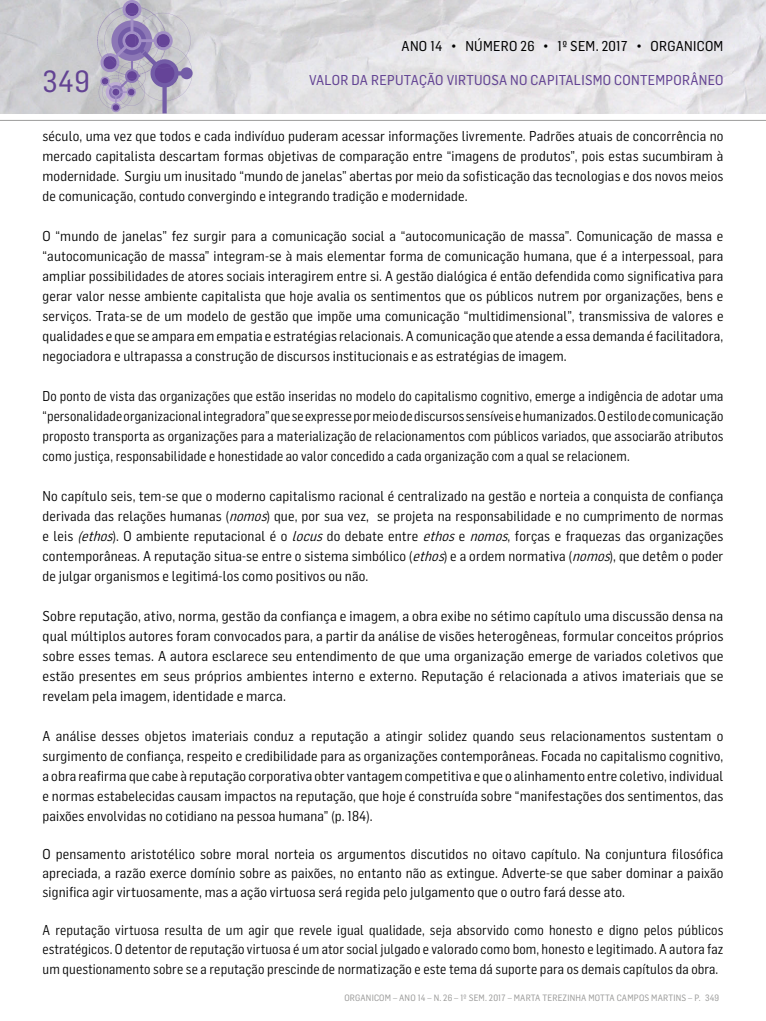
<style>
.page{position:relative;width:766px;height:1021px;background:#fff}
.page>*{position:absolute;margin:0;border:0;box-sizing:border-box;transform-origin:0 0}
.t1{font:30px "Flama Semicondensed Basic";color:#634393}
.t2{font:14px/20px "Flama Semicondensed";letter-spacing:.01em;color:#000;text-align:justify}
.t3{font:14px/20px "Flama Semicondensed";letter-spacing:.01em;color:#000;text-align:justify;scale:.95 1}
.t4{font:14px/19.5px "Flama Semicondensed";letter-spacing:.01em;color:#000;text-align:justify;scale:.96 1}
.t5{font:14px "Flama Semicondensed Basic";letter-spacing:.02em;color:#634393}
.t6{font:14px "Flama Semicondensed Basic";letter-spacing:.02em;color:#000}
.t7{font:9px "Flama Semicondensed Basic";letter-spacing:.02em;color:#9d9d9c}
.s1{font-style:italic}
</style>
<div class="page">
<img style="left:0;top:0;width:765px;height:113px">
<hr style="left:0;top:120px;width:765px;height:1px;background:#9d9d9c">
<svg style="left:97px;top:0;width:95px;height:113px;background:#afa6c1"></svg>
<p class="t6" style="left:401px;top:37px;width:323px">ANO 14 • NÚMERO 26 • 1º SEM. 2017 • ORGANICOM</p>
<p class="t5" style="left:309px;top:71px;width:415px">VALOR DA REPUTAÇÃO VIRTUOSA NO CAPITALISMO CONTEMPORÂNEO</p>
<h1 class="t1" style="left:43px;top:62px;width:49px">349</h1>
<p class="t2" style="left:43px;top:125px;width:682px">século, uma vez que todos e cada indivíduo puderam acessar informações livremente. Padrões atuais de concorrência no mercado capitalista descartam formas objetivas de comparação entre “imagens de produtos”, pois estas sucumbiram à modernidade. Surgiu um inusitado “mundo de janelas” abertas por meio da sofisticação das tecnologias e dos novos meios de comunicação, contudo convergindo e integrando tradição e modernidade.</p>
<p class="t2" style="left:43px;top:225px;width:682px">O “mundo de janelas” fez surgir para a comunicação social a “autocomunicação de massa”. Comunicação de massa e “autocomunicação de massa” integram-se à mais elementar forma de comunicação humana, que é a interpessoal, para ampliar possibilidades de atores sociais interagirem entre si. A gestão dialógica é então defendida como significativa para gerar valor nesse ambiente capitalista que hoje avalia os sentimentos que os públicos nutrem por organizações, bens e serviços. Trata-se de um modelo de gestão que impõe uma comunicação “multidimensional”, transmissiva de valores e qualidades e que se ampara em empatia e estratégias relacionais. A comunicação que atende a essa demanda é facilitadora, negociadora e ultrapassa a construção de discursos institucionais e as estratégias de imagem.</p>
<p class="t3" style="left:43px;top:385px;width:718px">Do ponto de vista das organizações que estão inseridas no modelo do capitalismo cognitivo, emerge a indigência de adotar uma “personalidade organizacional integradora” que se expresse por meio de discursos sensíveis e humanizados. O estilo de comunicação proposto transporta as organizações para a materialização de relacionamentos com públicos variados, que associarão atributos como justiça, responsabilidade e honestidade ao valor concedido a cada organização com a qual se relacionem.</p>
<p class="t2" style="left:43px;top:485px;width:682px">No capítulo seis, tem-se que o moderno capitalismo racional é centralizado na gestão e norteia a conquista de confiança derivada das relações humanas (<span class="s1">nomos</span>) que, por sua vez, se projeta na responsabilidade e no cumprimento de normas e leis <span class="s1">(ethos</span>). O ambiente reputacional é o <span class="s1">locus</span>do debate entre <span class="s1">ethos</span>e <span class="s1">nomos</span>, forças e fraquezas das organizações contemporâneas. A reputação situa-se entre o sistema simbólico (<span class="s1">ethos</span>) e a ordem normativa (<span class="s1">nomos</span>), que detêm o poder de julgar organismos e legitimá-los como positivos ou não.</p>
<p class="t2" style="left:43px;top:605px;width:682px">Sobre reputação, ativo, norma, gestão da confiança e imagem, a obra exibe no sétimo capítulo uma discussão densa na qual múltiplos autores foram convocados para, a partir da análise de visões heterogêneas, formular conceitos próprios sobre esses temas. A autora esclarece seu entendimento de que uma organização emerge de variados coletivos que estão presentes em seus próprios ambientes interno e externo. Reputação é relacionada a ativos imateriais que se revelam pela imagem, identidade e marca.</p>
<p class="t2" style="left:43px;top:725px;width:682px">A análise desses objetos imateriais conduz a reputação a atingir solidez quando seus relacionamentos sustentam o surgimento de confiança, respeito e credibilidade para as organizações contemporâneas. Focada no capitalismo cognitivo, a obra reafirma que cabe à reputação corporativa obter vantagem competitiva e que o alinhamento entre coletivo, individual e normas estabelecidas causam impactos na reputação, que hoje é construída sobre “manifestações dos sentimentos, das paixões envolvidas no cotidiano na pessoa humana” (p. 184).</p>
<p class="t2" style="left:43px;top:844px;width:682px;line-height:19px">O pensamento aristotélico sobre moral norteia os argumentos discutidos no oitavo capítulo. Na conjuntura filosófica apreciada, a razão exerce domínio sobre as paixões, no entanto não as extingue. Adverte-se que saber dominar a paixão significa agir virtuosamente, mas a ação virtuosa será regida pelo julgamento que o outro fará desse ato.</p>
<p class="t4" style="left:43px;top:920px;width:710px">A reputação virtuosa resulta de um agir que revele igual qualidade, seja absorvido como honesto e digno pelos públicos estratégicos. O detentor de reputação virtuosa é um ator social julgado e valorado como bom, honesto e legitimado. A autora faz um questionamento sobre se a reputação prescinde de normatização e este tema dá suporte para os demais capítulos da obra.</p>
<p class="t7" style="left:344px;top:992px;width:376px">ORGANICOM – ANO 14 – N. 26 – 1º SEM. 2017 – MARTA TEREZINHA MOTTA CAMPOS MARTINS – P. 349</p>
</div>
